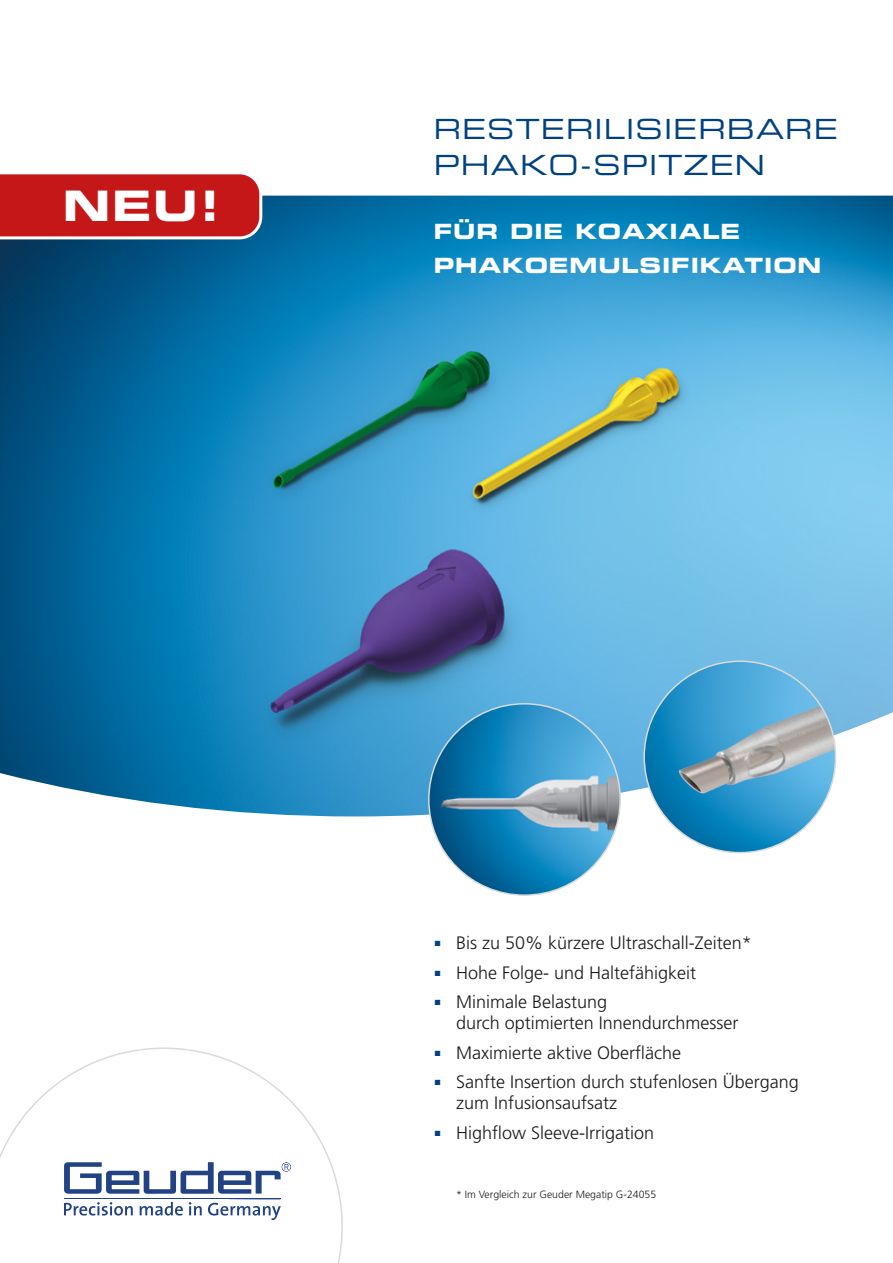
<style>
.page{position:relative;width:893px;height:1263px;background:#fff}
.page>*{position:absolute;margin:0;border:0;box-sizing:border-box;transform-origin:0 0}
.t1{font:42px "Eurostile LT Std Bold Ex 2";color:#fff}
.t2{font:27.75px/36px "Eurostile LT Std Ex 2";letter-spacing:.04em;color:#004281}
.t3{font:21px/34.2px "Eurostile LT Std Bold Ex 2";letter-spacing:.04em;color:#fff}
.t4{font:300 18px/21px "Frutiger LT Std";color:#1a1a18}
.t5{font:300 10.5px "Frutiger LT Std";color:#1a1a18}
</style>
<div class="page">
<img style="left:0;top:196px;width:893px;height:620px">
<svg style="left:0;top:1047px;width:343px;height:216px"></svg>
<svg style="left:64px;top:1162px;width:227px;height:58px"></svg>
<img style="left:644px;top:661px;width:192px;height:192px;border-radius:96px">
<img style="left:429px;top:704px;width:191px;height:191px;border-radius:96px">
<svg style="left:0;top:174px;width:262px;height:65px;background:#c72326"></svg>
<h1 class="t1" style="left:63px;top:177px;width:159px">NEU!</h1>
<h2 class="t2" style="left:434px;top:110px;width:406px">RESTERILISIERBARE<br>PHAKO-SPITZEN</h2>
<p class="t3" style="left:434px;top:214px;width:389px">FÜR DIE KOAXIALE<br>PHAKOEMULSIFIKATION</p>
<p class="t4" style="left:435px;top:932px;width:318px"><sup>■</sup> Bis zu 50% kürzere Ultraschall-Zeiten*</p>
<p class="t4" style="left:435px;top:962px;width:263px"><sup>■</sup> Hohe Folge- und Haltefähigkeit</p>
<p class="t4" style="left:456px;top:991px;width:284px;text-indent:-21px"><sup>■</sup> Minimale Belastung<br>durch optimierten Innendurchmesser</p>
<p class="t4" style="left:435px;top:1042px;width:248px"><sup>■</sup> Maximierte aktive Oberfläche</p>
<p class="t4" style="left:456px;top:1072px;width:344px;text-indent:-21px"><sup>■</sup> Sanfte Insertion durch stufenlosen Übergang zum Infusionsaufsatz</p>
<p class="t4" style="left:435px;top:1122px;width:221px"><sup>■</sup> Highflow Sleeve-Irrigation</p>
<p class="t5" style="left:456px;top:1188px;width:202px">* Im Vergleich zur Geuder Megatip G-24055</p>
</div>
